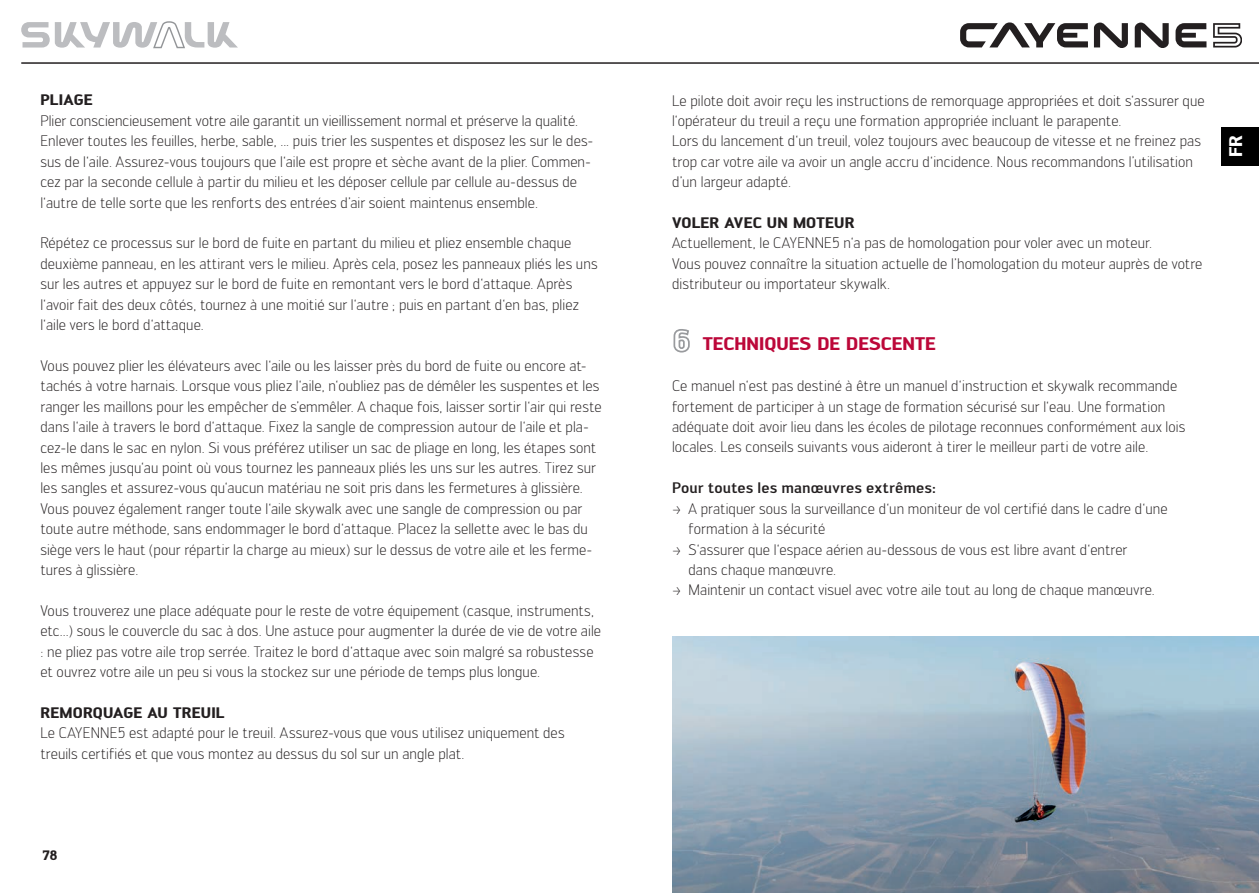
<style>
.page{position:relative;width:1259px;height:893px;background:#fff}
.page>*{position:absolute;margin:0;border:0;box-sizing:border-box;transform-origin:0 0}
.t1{font:700 18px "Engel";color:#bc0739}
.t2{font:700 18px "Engel";color:#fff}
.t3{font:300 15px/20.4px "Engel";letter-spacing:.005em;color:#231f20}
.t4{font:700 15px "Engel";letter-spacing:.01em;color:#231f20}
.t5{font:500 15px "Engel";letter-spacing:.005em;color:#231f20}
.t6{font:700 13.5px "Engel";color:#231f20}
</style>
<div class="page">
<hr style="left:21px;top:62px;width:1238px;height:2px;background:#231f20">
<svg style="left:21px;top:21px;width:217px;height:28px"></svg>
<svg style="left:960px;top:22px;width:282px;height:26px"></svg>
<div style="left:1221px;top:127px;width:38px;height:39px;background:#000"></div>
<svg style="left:673px;top:329px;width:17px;height:24px"></svg>
<img style="left:672px;top:637px;width:587px;height:256px">
<p class="t4" style="left:40px;top:91px;width:54px">PLIAGE</p>
<p class="t3" style="left:40px;top:110px;width:554px">Plier consciencieusement votre aile garantit un vieillissement normal et préserve la qualité.<br>Enlever toutes les feuilles, herbe, sable, ... puis trier les suspentes et disposez les sur le des&shy;sus de l‘aile. Assurez-vous toujours que l‘aile est propre et sèche avant de la plier. Commen&shy;cez par la seconde cellule à partir du milieu et les déposer cellule par cellule au-dessus de l‘autre de telle sorte que les renforts des entrées d’air soient maintenus ensemble.</p>
<p class="t3" style="left:40px;top:233px;width:559px">Répétez ce processus sur le bord de fuite en partant du milieu et pliez ensemble chaque deuxième panneau, en les attirant vers le milieu. Après cela, posez les panneaux pliés les uns sur les autres et appuyez sur le bord de fuite en remontant vers le bord d‘attaque. Après l‘avoir fait des deux côtés, tournez à une moitié sur l‘autre ; puis en partant d‘en bas, pliez l‘aile vers le bord d‘attaque.</p>
<p class="t3" style="left:40px;top:355px;width:563px">Vous pouvez plier les élévateurs avec l‘aile ou les laisser près du bord de fuite ou encore at&shy;tachés à votre harnais. Lorsque vous pliez l‘aile, n‘oubliez pas de démêler les suspentes et les ranger les maillons pour les empêcher de s’emmêler. A chaque fois, laisser sortir l‘air qui reste dans l‘aile à travers le bord d‘attaque. Fixez la sangle de compression autour de l‘aile et pla&shy;cez-le dans le sac en nylon. Si vous préférez utiliser un sac de pliage en long, les étapes sont les mêmes jusqu‘au point où vous tournez les panneaux pliés les uns sur les autres. Tirez sur les sangles et assurez-vous qu‘aucun matériau ne soit pris dans les fermetures à glissière.<br>Vous pouvez également ranger toute l‘aile skywalk avec une sangle de compression ou par toute autre méthode, sans endommager le bord d‘attaque. Placez la sellette avec le bas du siège vers le haut (pour répartir la charge au mieux) sur le dessus de votre aile et les ferme&shy;tures à glissière.</p>
<p class="t3" style="left:40px;top:600px;width:562px">Vous trouverez une place adéquate pour le reste de votre équipement (casque, instruments, etc...) sous le couvercle du sac à dos. Une astuce pour augmenter la durée de vie de votre aile : ne pliez pas votre aile trop serrée. Traitez le bord d‘attaque avec soin malgré sa robustesse et ouvrez votre aile un peu si vous la stockez sur une période de temps plus longue.</p>
<p class="t4" style="left:40px;top:703px;width:186px">REMORQUAGE AU TREUIL</p>
<p class="t3" style="left:40px;top:723px;width:526px">Le CAYENNE5 est adapté pour le treuil. Assurez-vous que vous utilisez uniquement des treuils certifiés et que vous montez au dessus du sol sur un angle plat.</p>
<p class="t6" style="left:43px;top:847px;width:16px">78</p>
<p class="t3" style="left:672px;top:90px;width:534px">Le pilote doit avoir reçu les instructions de remorquage appropriées et doit s‘assurer que l‘opérateur du treuil a reçu une formation appropriée incluant le parapente.<br>Lors du lancement d‘un treuil, volez toujours avec beaucoup de vitesse et ne freinez pas trop car votre aile va avoir un angle accru d‘incidence. Nous recommandons l’utilisation d’un largeur adapté.</p>
<p class="t4" style="left:672px;top:214px;width:184px">VOLER AVEC UN MOTEUR</p>
<p class="t3" style="left:672px;top:233px;width:532px">Actuellement, le CAYENNE5 n‘a pas de homologation pour voler avec un moteur.<br>Vous pouvez connaître la situation actuelle de l’homologation du moteur auprès de votre distributeur ou importateur skywalk.</p>
<p class="t1" style="left:703px;top:333px;width:234px">TECHNIQUES DE DESCENTE</p>
<p class="t3" style="left:672px;top:376px;width:515px">Ce manuel n‘est pas destiné à être un manuel d‘instruction et skywalk recommande fortement de participer à un stage de formation sécurisé sur l‘eau. Une formation adéquate doit avoir lieu dans les écoles de pilotage reconnues conformément aux lois locales. Les conseils suivants vous aideront à tirer le meilleur parti de votre aile.</p>
<p class="t5" style="left:672px;top:479px;width:265px">Pour toutes les manœuvres extrêmes:</p>
<p class="t3" style="left:672px;top:498px;width:497px">&gt; A pratiquer sous la surveillance d‘un moniteur de vol certifié dans le cadre d‘une</p>
<p class="t3" style="left:688px;top:519px;width:138px">formation à la sécurité</p>
<p class="t3" style="left:672px;top:539px;width:457px">&gt; S‘assurer que l‘espace aérien au-dessous de vous est libre avant d‘entrer</p>
<p class="t3" style="left:688px;top:559px;width:149px">dans chaque manœuvre.</p>
<p class="t3" style="left:672px;top:580px;width:484px">&gt; Maintenir un contact visuel avec votre aile tout au long de chaque manœuvre.</p>
<p class="t2" style="left:1224px;top:157px;width:24px;rotate:-90deg">FR</p>
</div>
